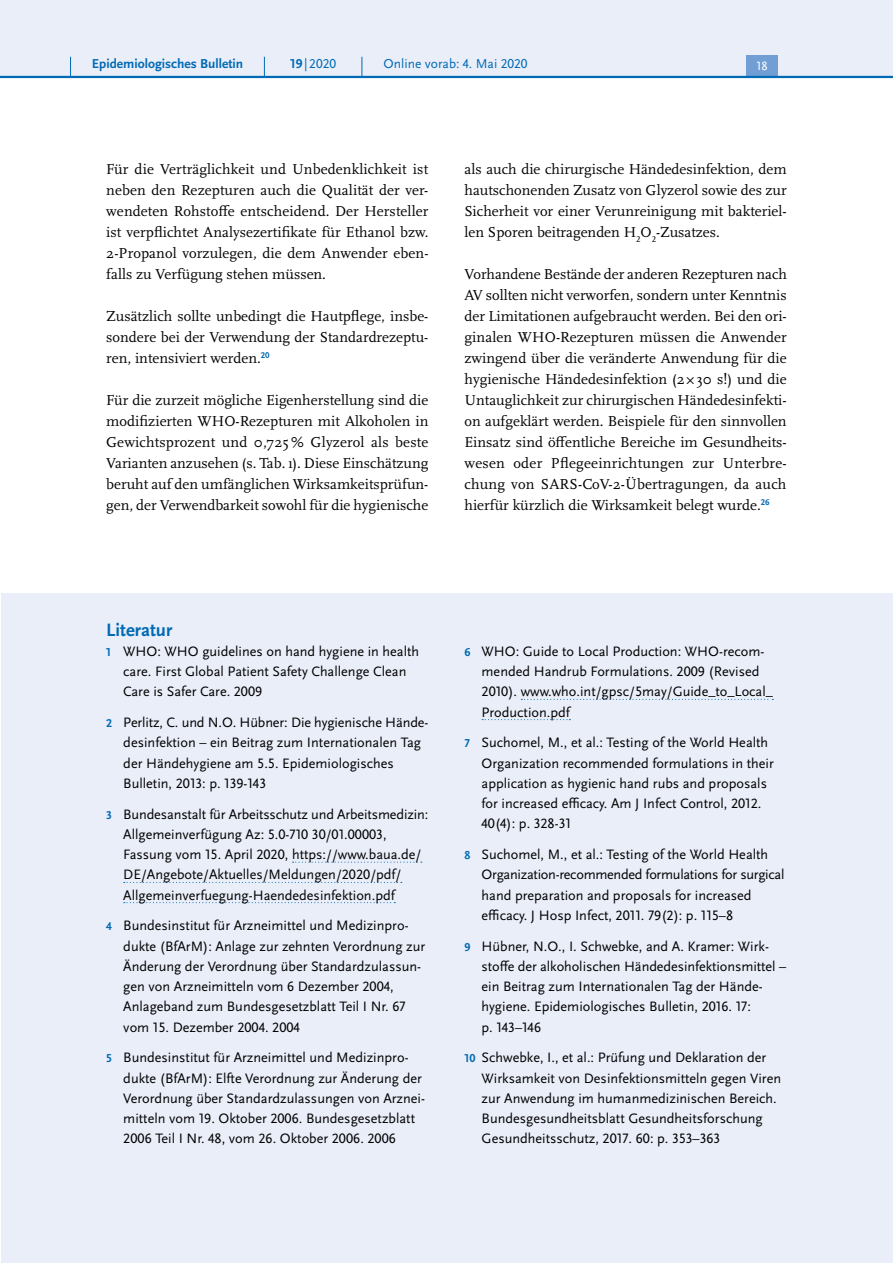
<style>
.page{position:relative;width:893px;height:1263px;background:#fff}
.page>*{position:absolute;margin:0;border:0;box-sizing:border-box;transform-origin:0 0}
.t1{font:700 18.75px "Scala Sans Pro";color:#006ab4}
.t2{font:15px/21px "Scala Pro";color:#000;text-align:justify}
.t3{font:14.25px/20.2px "Scala Sans Pro";color:#000}
.t4{font:13.5px "Scala Sans Pro";color:#006ab4}
.t5{font:700 13.5px "Scala Sans Pro";color:#006ab4}
.t6{font:12.45px "Scala Sans Pro";color:#fff}
.s1{font-weight:700}
.s2{font-weight:700;font-size:12px;color:#006ab4}
</style>
<div class="page">
<div style="left:1px;top:594px;width:892px;height:669px;background:#eaeef9"></div>
<svg style="left:293px;top:862px;width:129px;height:1px"></svg>
<svg style="left:124px;top:882px;width:278px;height:1px"></svg>
<svg style="left:124px;top:902px;width:271px;height:1px"></svg>
<svg style="left:521px;top:699px;width:252px;height:1px"></svg>
<svg style="left:482px;top:719px;width:88px;height:1px"></svg>
<div style="left:0;top:0;width:893px;height:77px;background:#eaeef9"></div>
<div style="left:746px;top:55px;width:32px;height:21px;background:#719ed4"></div>
<hr style="left:0;top:76px;width:893px;height:2px;background:#006ab4">
<svg style="left:70px;top:57px;width:1px;height:19px"></svg>
<svg style="left:264px;top:57px;width:1px;height:19px"></svg>
<svg style="left:362px;top:57px;width:1px;height:19px"></svg>
<p class="t5" style="left:92px;top:55px;width:153px">Epidemiologisches Bulletin</p>
<p class="t4" style="left:290px;top:55px;width:47px"><span class="s1">19</span> |2020</p>
<p class="t4" style="left:384px;top:55px;width:146px">Online vorab: 4. Mai 2020</p>
<p class="t6" style="left:757px;top:59px;width:13px">18</p>
<p class="t2" style="left:106px;top:158px;width:324px">Für die Verträglichkeit und Unbedenklichkeit ist neben den Rezepturen auch die Qualität der ver&shy;wendeten Rohstoffe entscheidend. Der Hersteller ist verpflichtet Analysezertifikate für Ethanol bzw.<br>2-Propanol vorzulegen, die dem Anwender eben&shy;falls zu Verfügung stehen müssen.</p>
<p class="t2" style="left:106px;top:305px;width:324px">Zusätzlich sollte unbedingt die Hautpflege, insbe&shy;sondere bei der Verwendung der Standardrezeptu&shy;ren, intensiviert werden.<sup>20</sup></p>
<p class="t2" style="left:106px;top:389px;width:324px">Für die zurzeit mögliche Eigenherstellung sind die modifizierten WHO-Rezepturen mit Alkoholen in Gewichtsprozent und 0,725 % Glyzerol als beste Varianten anzusehen (s. Tab. 1). Diese Einschätzung beruht auf den umfänglichen Wirksamkeitsprüfun&shy;gen, der Verwendbarkeit sowohl für die hygienische</p>
<p class="t2" style="left:465px;top:158px;width:324px">als auch die chirurgische Händedesinfektion, dem hautschonenden Zusatz von Glyzerol sowie des zur Sicherheit vor einer Verunreinigung mit bakteriel&shy;len Sporen beitragenden H<sub>2</sub>O<sub>2</sub>-Zusatzes.</p>
<p class="t2" style="left:465px;top:263px;width:324px">Vorhandene Bestände der anderen Rezepturen nach AV sollten nicht verworfen, sondern unter Kenntnis der Limitationen aufgebraucht werden. Bei den ori&shy;ginalen WHO-Rezepturen müssen die Anwender zwingend über die veränderte Anwendung für die hygienische Händedesinfektion (2×30 s!) und die Untauglichkeit zur chirurgischen Händedesinfekti&shy;on aufgeklärt werden. Beispiele für den sinnvollen Einsatz sind öffentliche Bereiche im Gesundheits&shy;wesen oder Pflegeeinrichtungen zur Unterbre&shy;chung von SARS-CoV-2-Übertragungen, da auch hierfür kürzlich die Wirksamkeit belegt wurde.<sup>26</sup></p>
<h1 class="t1" style="left:106px;top:618px;width:68px">Literatur</h1>
<p class="t3" style="left:123px;top:641px;width:297px;text-indent:-17px"><span class="s2">1</span> WHO: WHO guidelines on hand hygiene in health care. First Global Patient Safety Challenge Clean<br>Care is Safer Care. 2009</p>
<p class="t3" style="left:123px;top:712px;width:305px;text-indent:-17px"><span class="s2">2</span> Perlitz, C. und N.O. Hübner: Die hygienische Hände&shy;desinfektion – ein Beitrag zum Internationalen Tag der Händehygiene am 5.5. Epidemiologisches Bulletin, 2013: p. 139-143</p>
<p class="t3" style="left:123px;top:804px;width:307px;text-indent:-17px"><span class="s2">3</span> Bundesanstalt für Arbeitsschutz und Arbeitsmedizin:<br>Allgemeinverfügung Az: 5.0-710 30/01.00003, Fassung vom 15. April 2020, https://www.baua.de/ DE/Angebote/Aktuelles/Meldungen/2020/pdf/ Allgemeinverfuegung-Haendedesinfektion.pdf</p>
<p class="t3" style="left:123px;top:916px;width:303px;text-indent:-17px"><span class="s2">4</span> Bundesinstitut für Arzneimittel und Medizinpro&shy;dukte (BfArM): Anlage zur zehnten Verordnung zur Änderung der Verordnung über Standardzulassun&shy;gen von Arzneimitteln vom 6 Dezember 2004, Anlageband zum Bundesgesetzblatt Teil I Nr. 67 vom 15. Dezember 2004. 2004</p>
<p class="t3" style="left:123px;top:1048px;width:303px;text-indent:-17px"><span class="s2">5</span> Bundesinstitut für Arzneimittel und Medizinpro&shy;dukte (BfArM): Elfte Verordnung zur Änderung der Verordnung über Standardzulassungen von Arznei&shy;mitteln vom 19. Oktober 2006. Bundesgesetzblatt 2006 Teil I Nr. 48, vom 26. Oktober 2006. 2006</p>
<p class="t3" style="left:482px;top:641px;width:293px;text-indent:-17px"><span class="s2">6</span> WHO: Guide to Local Production: WHO-recom&shy;mended Handrub Formulations. 2009 (Revised 2010). www.who.int/gpsc/5may/Guide_to_Local_ Production.pdf</p>
<p class="t3" style="left:482px;top:733px;width:294px;text-indent:-17px"><span class="s2">7</span> Suchomel, M., et al.: Testing of the World Health Organization recommended formulations in their application as hygienic hand rubs and proposals for increased efficacy. Am J Infect Control, 2012.<br>40(4): p. 328-31</p>
<p class="t3" style="left:482px;top:844px;width:304px;text-indent:-17px"><span class="s2">8</span> Suchomel, M., et al.: Testing of the World Health Organization-recommended formulations for surgical hand preparation and proposals for increased efficacy. J Hosp Infect, 2011. 79(2): p. 115–8</p>
<p class="t3" style="left:482px;top:936px;width:306px;text-indent:-17px"><span class="s2">9</span> Hübner, N.O., I. Schwebke, and A. Kramer: Wirk&shy;stoffe der alkoholischen Händedesinfektionsmittel – ein Beitrag zum Internationalen Tag der Hände&shy;hygiene. Epidemiologisches Bulletin, 2016. 17:<br>p. 143–146</p>
<p class="t3" style="left:482px;top:1048px;width:301px;text-indent:-17px"><span class="s2">10</span> Schwebke, I., et al.: Prüfung und Deklaration der Wirksamkeit von Desinfektionsmitteln gegen Viren zur Anwendung im humanmedizinischen Bereich.<br>Bundesgesundheitsblatt Gesundheitsforschung Gesundheitsschutz, 2017. 60: p. 353–363</p>
</div>
